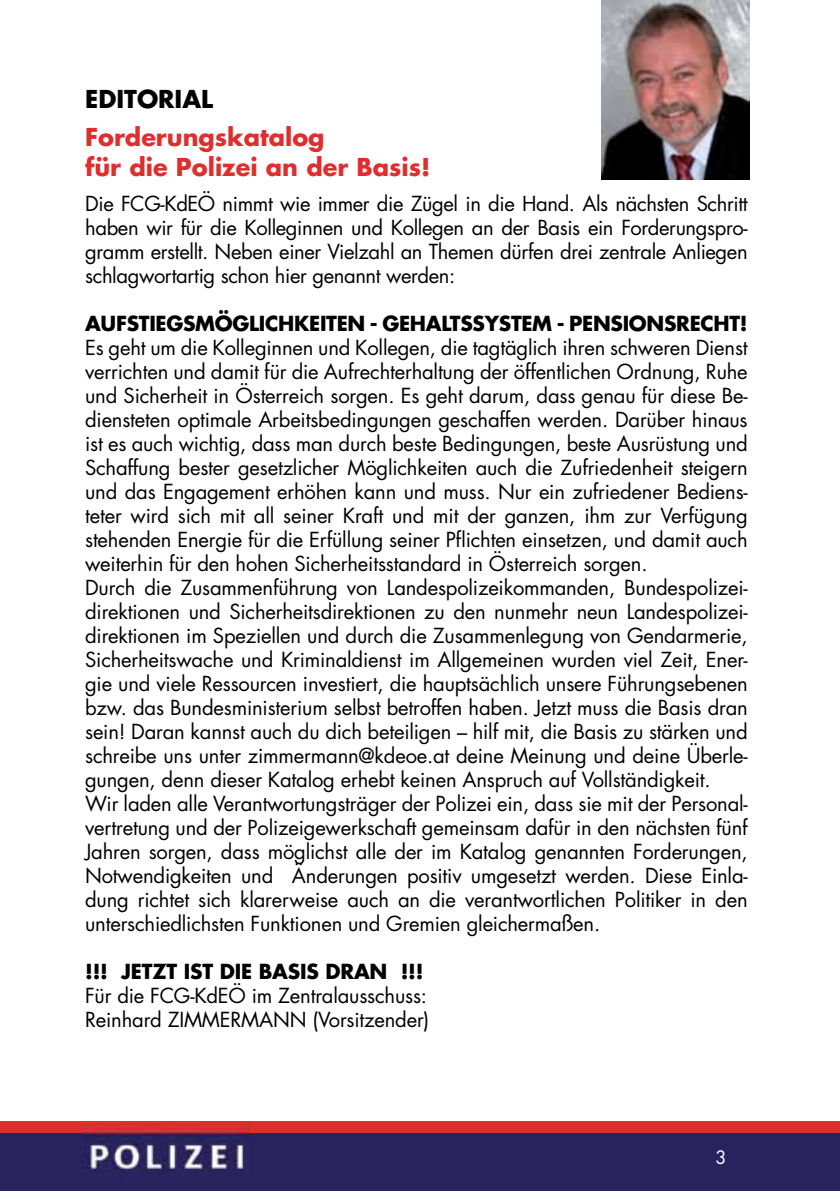
<style>
.page{position:relative;width:840px;height:1191px;background:#fff}
.page>*{position:absolute;margin:0;border:0;box-sizing:border-box;transform-origin:0 0}
.t1{font:700 24px/30px "Futura";color:#de2e2e}
.t2{font:700 24px "Futura";color:#000}
.t3{font:20.2px/24px "Futura";letter-spacing:-.01em;color:#000}
.t4{font:700 20.2px "Futura";letter-spacing:-.015em;color:#000}
.t5{font:18px "Futura";color:#fff}
</style>
<div class="page">
<div style="left:0;top:1121px;width:839px;height:12px;background:#de2e2e"></div>
<div style="left:0;top:1133px;width:839px;height:58px;background:#29235d"></div>
<img style="left:82px;top:1128px;width:167px;height:42px">
<img style="left:601px;top:0;width:148px;height:180px">
<p class="t2" style="left:85px;top:83px;width:129px">EDITORIAL</p>
<p class="t1" style="left:85px;top:122px;width:346px">FORDERUNGSKATALOG<br>FÜR DIE POLIZEI AN DER BASIS!</p>
<p class="t3" style="left:85px;top:191px;width:663px;text-align:justify">Die FCG-KdEÖ nimmt wie immer die Zügel in die Hand. Als nächsten Schritt haben wir für die Kolleginnen und Kollegen an der Basis ein Forderungspro&shy;gramm erstellt. Neben einer Vielzahl an Themen dürfen drei zentrale Anliegen schlagwortartig schon hier genannt werden:</p>
<p class="t4" style="left:85px;top:309px;width:663px">AUFSTIEGSMÖGLICHKEITEN - GEHALTSSYSTEM - PENSIONSRECHT!</p>
<p class="t3" style="left:85px;top:335px;width:663px">Es geht um die Kolleginnen und Kollegen, die tagtäglich ihren schweren Dienst verrichten und damit für die Aufrechterhaltung der öffentlichen Ordnung, Ruhe und Sicherheit in Österreich sorgen. Es geht darum, dass genau für diese Be&shy;diensteten optimale Arbeitsbedingungen geschaffen werden. Darüber hinaus ist es auch wichtig, dass man durch beste Bedingungen, beste Ausrüstung und Schaffung bester gesetzlicher Möglichkeiten auch die Zufriedenheit steigern und das Engagement erhöhen kann und muss. Nur ein zufriedener Bediens&shy;teter wird sich mit all seiner Kraft und mit der ganzen, ihm zur Verfügung stehenden Energie für die Erfüllung seiner Pflichten einsetzen, und damit auch weiterhin für den hohen Sicherheitsstandard in Österreich sorgen.<br>Durch die Zusammenführung von Landespolizeikommanden, Bundespolizei&shy;direktionen und Sicherheitsdirektionen zu den nunmehr neun Landespolizei&shy;direktionen im Speziellen und durch die Zusammenlegung von Gendarmerie, Sicherheitswache und Kriminaldienst im Allgemeinen wurden viel Zeit, Ener&shy;gie und viele Ressourcen investiert, die hauptsächlich unsere Führungsebenen bzw. das Bundesministerium selbst betroffen haben. Jetzt muss die Basis dran sein! Daran kannst auch du dich beteiligen – hilf mit, die Basis zu stärken und schreibe uns unter zimmermann@kdeoe.at deine Meinung und deine Überle&shy;gungen, denn dieser Katalog erhebt keinen Anspruch auf Vollständigkeit.<br>Wir laden alle Verantwortungsträger der Polizei ein, dass sie mit der Personal&shy;vertretung und der Polizeigewerkschaft gemeinsam dafür in den nächsten fünf Jahren sorgen, dass möglichst alle der im Katalog genannten Forderungen, Notwendigkeiten und Änderungen positiv umgesetzt werden. Diese Einla&shy;dung richtet sich klarerweise auch an die verantwortlichen Politiker in den unterschiedlichsten Funktionen und Gremien gleichermaßen.</p>
<p class="t4" style="left:85px;top:957px;width:59px">!!! JETZT</p>
<p class="t4" style="left:184px;top:957px;width:11px">IST</p>
<p class="t4" style="left:220px;top:957px;width:11px">DIE</p>
<p class="t4" style="left:259px;top:957px;width:26px">BASIS</p>
<p class="t4" style="left:325px;top:957px;width:16px">DRAN</p>
<p class="t4" style="left:400px;top:957px;width:24px">!!!</p>
<p class="t3" style="left:85px;top:983px;width:345px">Für die FCG-KdEÖ im Zentralausschuss:<br>Reinhard ZIMMERMANN (Vorsitzender)</p>
<p class="t5" style="left:715px;top:1144px;width:13px">3</p>
</div>
